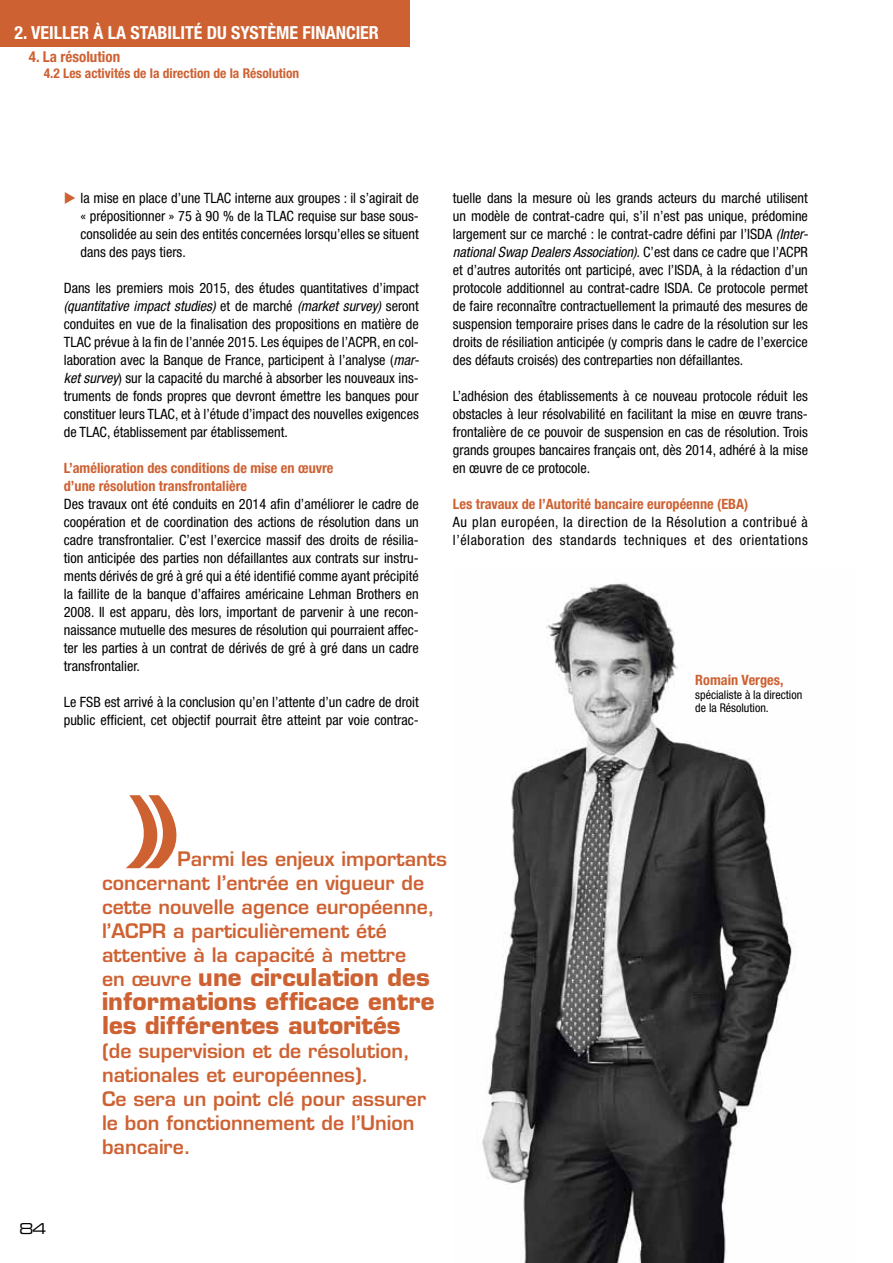
<style>
.page{position:relative;width:893px;height:1263px;background:#fff}
.page>*{position:absolute;margin:0;border:0;box-sizing:border-box;transform-origin:0 0}
.t1{font:700 24px/24px "Eurostile";color:#ce6132}
.t2{font:600 19.5px/24px "Eurostile";color:#ce6132}
.t3{font:700 condensed 18px "Helvetica Neue";color:#fff}
.t4{font:700 condensed 15px "Helvetica Neue";color:#ce6132}
.t5{font:15px "Eurostile Extended Two";color:#000}
.t6{font:condensed 14.25px/18px "Helvetica Neue";color:#000;text-align:justify}
.t7{font:700 condensed 14.25px/18px "Helvetica Neue";color:#ce6132}
.t8{font:condensed 14.25px/18px "Helvetica Neue";letter-spacing:.04em;color:#000}
.t9{font:700 condensed 13.5px "Helvetica Neue";color:#ce6132}
.t10{font:condensed 12px/13.5px "Helvetica Neue";color:#000}
.s1{color:#ce6132}
.s2{font-style:italic}
.s3{font-weight:600;font-size:19.5px}
</style>
<div class="page">
<svg style="left:126px;top:795px;width:51px;height:73px"></svg>
<img style="left:482px;top:583px;width:310px;height:680px">
<div style="left:0;top:0;width:410px;height:46px;background:#ce6132"></div>
<p class="t3" style="left:15px;top:22px;width:35px">2. VEILLER</p>
<p class="t3" style="left:93px;top:22px;width:46px">ÀLA STABILITÉ</p>
<p class="t3" style="left:207px;top:22px;width:35px">DU SYSTÈME</p>
<p class="t3" style="left:302px;top:22px;width:10px">FINANCIER</p>
<p class="t4" style="left:29px;top:47px;width:93px">4. La résolution</p>
<p class="t9" style="left:44px;top:65px;width:257px">4.2 Les activités de la direction de la Résolution</p>
<p class="t6" style="left:81px;top:189px;width:340px;text-indent:-17px"><span class="s1">◆</span> la mise en place d’une TLAC interne aux groupes : il s’agirait de « prépositionner » 75 à 90 % de la TLAC requise sur base sous&shy;consolidée au sein des entités concernées lorsqu’elles se situent dans des pays tiers.</p>
<p class="t6" style="left:64px;top:279px;width:357px">Dans les premiers mois 2015, des études quantitatives d’impact <span class="s2">(quantitative impact studies)</span> et de marché <span class="s2">(market survey)</span> seront conduites en vue de la finalisation des propositions en matière de TLAC prévue à la fin de l’année 2015. Les équipes de l’ACPR, en col&shy;laboration avec la Banque de France, participent à l’analyse (<span class="s2">mar&shy;ket survey</span>) sur la capacité du marché à absorber les nouveaux ins&shy;truments de fonds propres que devront émettre les banques pour constituer leurs TLAC, et à l’étude d’impact des nouvelles exigences de TLAC, établissement par établissement.</p>
<p class="t7" style="left:64px;top:458px;width:271px">L’amélioration des conditions de mise en œuvre d’une résolution transfrontalière</p>
<p class="t6" style="left:64px;top:495px;width:357px">Des travaux ont été conduits en 2014 afin d’améliorer le cadre de coopération et de coordination des actions de résolution dans un cadre transfrontalier. C’est l’exercice massif des droits de résilia&shy;tion anticipée des parties non défaillantes aux contrats sur instru&shy;ments dérivés de gré à gré qui a été identifié comme ayant précipité la faillite de la banque d’affaires américaine Lehman Brothers en 2008. Il est apparu, dès lors, important de parvenir à une recon&shy;naissance mutuelle des mesures de résolution qui pourraient affec&shy;ter les parties à un contrat de dérivés de gré à gré dans un cadre transfrontalier.</p>
<p class="t6" style="left:64px;top:693px;width:357px">Le FSB est arrivé à la conclusion qu’en l’attente d’un cadre de droit public efficient, cet objectif pourrait être atteint par voie contrac-</p>
<p class="t6" style="left:453px;top:188px;width:357px">tuelle dans la mesure où les grands acteurs du marché utilisent un modèle de contrat-cadre qui, s’il n’est pas unique, prédomine largement sur ce marché : le contrat-cadre défini par l’ISDA <span class="s2">(Inter&shy;national Swap Dealers Association).</span> C’est dans ce cadre que l’ACPR et d’autres autorités ont participé, avec l’ISDA, à la rédaction d’un protocole additionnel au contrat-cadre ISDA. Ce protocole permet de faire reconnaître contractuellement la primauté des mesures de suspension temporaire prises dans le cadre de la résolution sur les droits de résiliation anticipée (y compris dans le cadre de l’exercice des défauts croisés) des contreparties non défaillantes.</p>
<p class="t6" style="left:453px;top:386px;width:357px">L’adhésion des établissements à ce nouveau protocole réduit les obstacles à leur résolvabilité en facilitant la mise en œuvre trans&shy;frontalière de ce pouvoir de suspension en cas de résolution. Trois grands groupes bancaires français ont, dès 2014, adhéré à la mise en œuvre de ce protocole.</p>
<p class="t7" style="left:453px;top:494px;width:297px">Les travaux de l’Autorité bancaire européenne (EBA)</p>
<p class="t8" style="left:453px;top:512px;width:357px">Au plan européen, la direction de la Résolution a contribué à l’élaboration des standards techniques et des orientations</p>
<p class="t7" style="left:695px;top:671px;width:90px">Romain Verges,</p>
<p class="t10" style="left:695px;top:688px;width:109px">spécialiste à la direction de la Résolution.</p>
<p class="t5" style="left:19px;top:1219px;width:29px">84</p>
<h2 class="t2" style="left:102px;top:846px;width:346px;text-indent:76px">Parmi les enjeux importants concernant l’entrée en vigueur de cette nouvelle agence européenne, l’ACPR a particulièrement été attentive à la capacité à mettre</h2>
<h1 class="t1" style="left:102px;top:965px;width:334px"><span class="s3">en œuvre</span> une circulation des informations efficace entre les différentes autorités</h1>
<h2 class="t2" style="left:102px;top:1038px;width:326px">(de supervision et de résolution, nationales et européennes).<br>Ce sera un point clé pour assurer le bon fonctionnement de l’Union bancaire.</h2>
</div>
